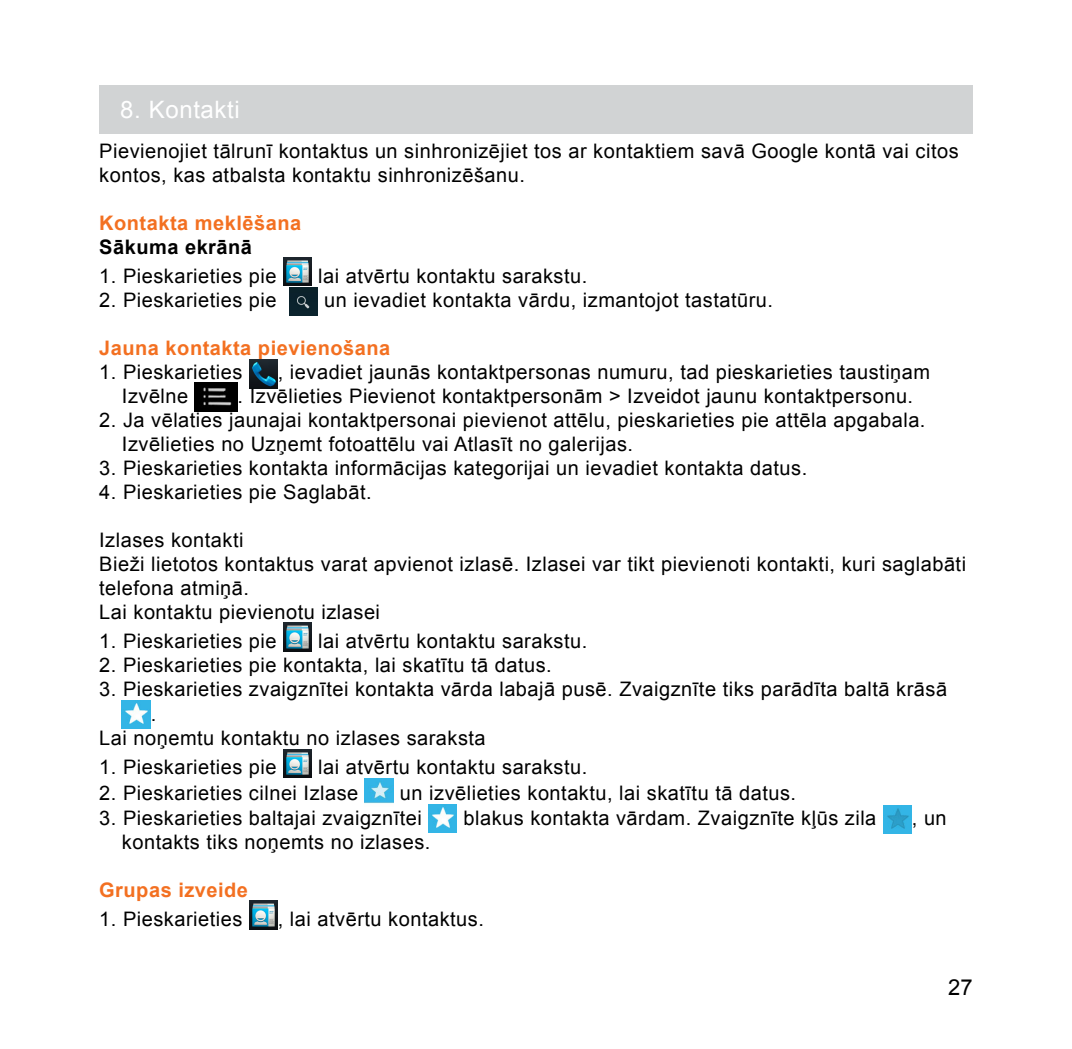
<style>
.page{position:relative;width:1072px;height:1049px;background:#fff}
.page>*{position:absolute;margin:0;border:0;box-sizing:border-box;transform-origin:0 0}
.t1{font:24px "Arial";letter-spacing:.025em;color:#fff}
.t2{font:22px "Arial";color:#000}
.t3{font:20px/24px "Arial";letter-spacing:.025em;color:#000}
.t4{font:700 20px "Arial";letter-spacing:.025em;color:#f37021}
.t5{font:700 20px "Arial";letter-spacing:.025em;color:#000}
</style>
<div class="page">
<div style="left:99px;top:85px;width:873px;height:48px;background:#d1d3d4"></div>
<img style="left:283px;top:258px;width:28px;height:28px">
<img style="left:289px;top:287px;width:29px;height:29px">
<img style="left:249px;top:360px;width:28px;height:28px">
<img style="left:195px;top:383px;width:42px;height:28px">
<img style="left:283px;top:623px;width:28px;height:28px">
<img style="left:122px;top:700px;width:28px;height:28px">
<img style="left:283px;top:749px;width:28px;height:28px">
<img style="left:365px;top:778px;width:28px;height:26px">
<img style="left:428px;top:804px;width:29px;height:28px">
<img style="left:883px;top:806px;width:28px;height:27px">
<img style="left:249px;top:901px;width:28px;height:28px">
<p class="t1" style="left:120px;top:94px;width:121px">8. Kontakti</p>
<p class="t3" style="left:99px;top:139px;width:861px">Pievienojiet tālrunī kontaktus un sinhronizējiet tos ar kontaktiem savā Google kontā vai citos kontos, kas atbalsta kontaktu sinhronizēšanu.</p>
<p class="t4" style="left:99px;top:209px;width:203px">Kontakta meklēšana</p>
<p class="t5" style="left:99px;top:233px;width:154px">Sākuma ekrānā</p>
<p class="t3" style="left:99px;top:264px;width:179px">1. Pieskarieties pie</p>
<p class="t3" style="left:318px;top:264px;width:271px">lai atvērtu kontaktu sarakstu.</p>
<p class="t3" style="left:99px;top:288px;width:179px">2. Pieskarieties pie</p>
<p class="t3" style="left:324px;top:288px;width:450px">un ievadiet kontakta vārdu, izmantojot tastatūru.</p>
<p class="t4" style="left:99px;top:334px;width:292px">Jauna kontakta pievienošana</p>
<p class="t3" style="left:99px;top:360px;width:145px">1. Pieskarieties</p>
<p class="t3" style="left:278px;top:360px;width:654px">, ievadiet jaunās kontaktpersonas numuru, tad pieskarieties taustiņam</p>
<p class="t3" style="left:122px;top:384px;width:68px">Izvēlne</p>
<p class="t3" style="left:238px;top:384px;width:677px">. Izvēlieties Pievienot kontaktpersonām &gt; Izveidot jaunu kontaktpersonu.</p>
<p class="t3" style="left:122px;top:408px;width:805px;text-indent:-23px">2. Ja vēlaties jaunajai kontaktpersonai pievienot attēlu, pieskarieties pie attēla apgabala.<br>Izvēlieties no Uzņemt fotoattēlu vai Atlasīt no galerijas.</p>
<p class="t3" style="left:99px;top:456px;width:709px">3. Pieskarieties kontakta informācijas kategorijai un ievadiet kontakta datus.</p>
<p class="t3" style="left:99px;top:480px;width:274px">4. Pieskarieties pie Saglabāt.</p>
<p class="t3" style="left:99px;top:528px;width:868px">Izlases kontakti<br>Bieži lietotos kontaktus varat apvienot izlasē. Izlasei var tikt pievienoti kontakti, kuri saglabāti telefona atmiņā.<br>Lai kontaktu pievienotu izlasei</p>
<p class="t3" style="left:99px;top:629px;width:179px">1. Pieskarieties pie</p>
<p class="t3" style="left:318px;top:629px;width:271px">lai atvērtu kontaktu sarakstu.</p>
<p class="t3" style="left:99px;top:653px;width:454px">2. Pieskarieties pie kontakta, lai skatītu tā datus.</p>
<p class="t3" style="left:99px;top:677px;width:849px">3. Pieskarieties zvaigznītei kontakta vārda labajā pusē. Zvaigznīte tiks parādīta baltā krāsā</p>
<p class="t3" style="left:151px;top:702px;width:7px">.</p>
<p class="t3" style="left:99px;top:726px;width:388px">Lai noņemtu kontaktu no izlases saraksta</p>
<p class="t3" style="left:99px;top:755px;width:179px">1. Pieskarieties pie</p>
<p class="t3" style="left:318px;top:755px;width:271px">lai atvērtu kontaktu sarakstu.</p>
<p class="t3" style="left:99px;top:781px;width:261px">2. Pieskarieties cilnei Izlase</p>
<p class="t3" style="left:400px;top:781px;width:398px">un izvēlieties kontaktu, lai skatītu tā datus.</p>
<p class="t3" style="left:99px;top:806px;width:324px">3. Pieskarieties baltajai zvaigznītei</p>
<p class="t3" style="left:463px;top:806px;width:414px">blakus kontakta vārdam. Zvaigznīte kļūs zila</p>
<p class="t3" style="left:911px;top:806px;width:36px">, un</p>
<p class="t3" style="left:122px;top:830px;width:310px">kontakts tiks noņemts no izlases.</p>
<p class="t4" style="left:99px;top:876px;width:150px">Grupas izveide</p>
<p class="t3" style="left:99px;top:907px;width:145px">1. Pieskarieties</p>
<p class="t3" style="left:278px;top:907px;width:208px">, lai atvērtu kontaktus.</p>
<p class="t2" style="left:948px;top:973px;width:26px">27</p>
</div>
